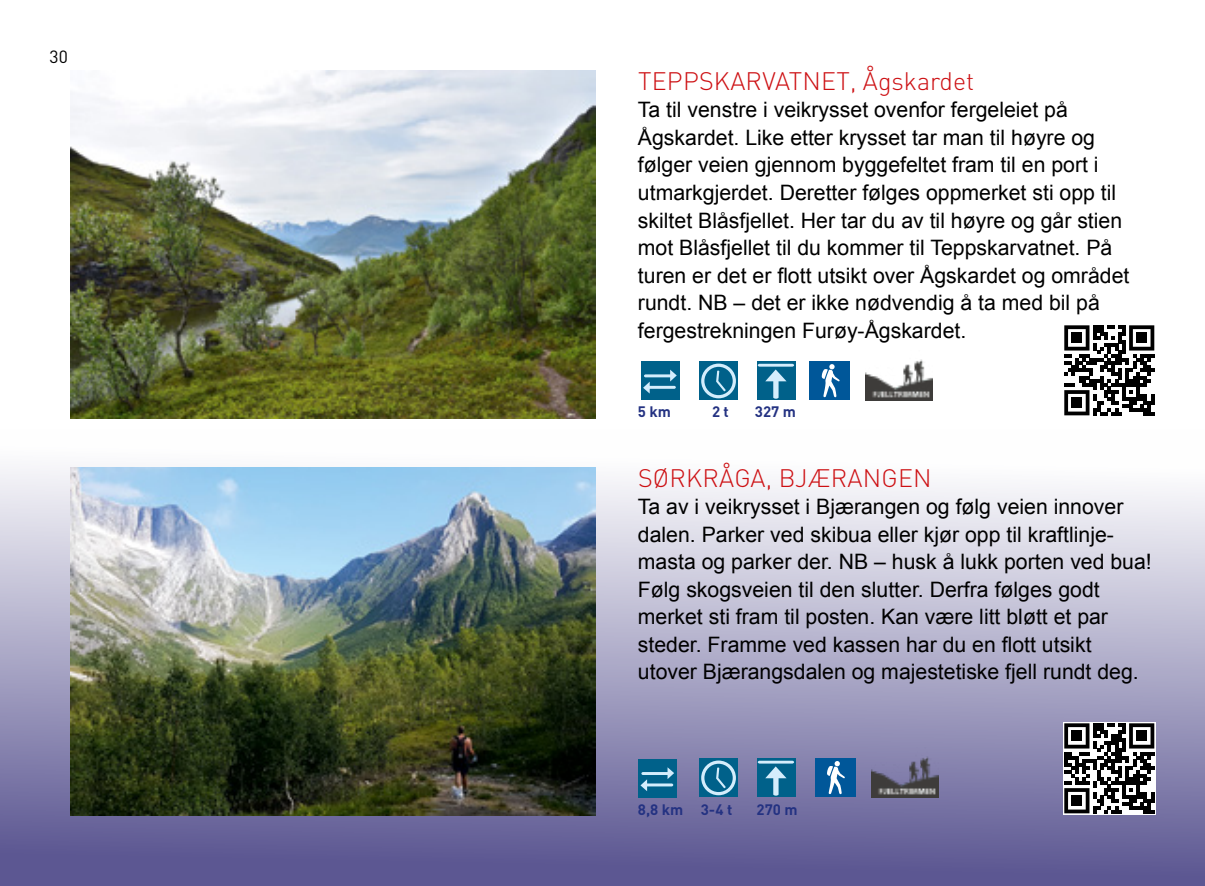
<style>
.page{position:relative;width:1205px;height:886px;background:#fff}
.page>*{position:absolute;margin:0;border:0;box-sizing:border-box;transform-origin:0 0}
.t1{font:300 25px "DINOT";letter-spacing:.01em;color:#cd1013}
.t2{font:21.25px/27.5px "Arial";color:#000}
.t3{font:17.5px "DINOT";color:#000}
.t4{font:700 15px "DINOT";color:#243282}
</style>
<div class="page">
<div style="left:0;top:429px;width:1205px;height:457px;background:linear-gradient(to bottom,#fff,#56518d)"></div>
<img style="left:71px;top:468px;width:524px;height:347px">
<div style="left:756px;top:758px;width:39px;height:39px;background:#00618a"></div>
<hr style="left:758px;top:761px;width:36px;height:2px;background:#d4edfc;border-radius:2px">
<svg style="left:765px;top:766px;width:21px;height:29px"></svg>
<div style="left:638px;top:759px;width:39px;height:39px;background:#00618a"></div>
<svg style="left:640px;top:767px;width:34px;height:24px"></svg>
<img style="left:71px;top:71px;width:524px;height:347px">
<div style="left:756px;top:361px;width:39px;height:39px;background:#00618a"></div>
<hr style="left:758px;top:364px;width:36px;height:3px;background:#d4edfc;border-radius:2px">
<svg style="left:765px;top:369px;width:21px;height:30px"></svg>
<div style="left:810px;top:361px;width:40px;height:39px;background:#005799"></div>
<svg style="left:821px;top:364px;width:19px;height:34px"></svg>
<div style="left:699px;top:361px;width:39px;height:39px;background:#00618a"></div>
<svg style="left:701px;top:364px;width:35px;height:34px"></svg>
<div style="left:699px;top:758px;width:39px;height:39px;background:#00618a"></div>
<svg style="left:701px;top:760px;width:35px;height:35px"></svg>
<div style="left:640px;top:361px;width:39px;height:39px;background:#00618a"></div>
<svg style="left:643px;top:370px;width:34px;height:24px"></svg>
<img style="left:866px;top:359px;width:67px;height:41px">
<img style="left:872px;top:748px;width:67px;height:49px">
<div style="left:815px;top:758px;width:40px;height:39px;background:#005799"></div>
<svg style="left:827px;top:761px;width:18px;height:34px"></svg>
<svg style="left:1064px;top:325px;width:91px;height:91px"></svg>
<svg style="left:1064px;top:325px;width:90px;height:90px"></svg>
<div style="left:1071px;top:332px;width:11px;height:11px;background:#000"></div>
<div style="left:1136px;top:332px;width:11px;height:11px;background:#000"></div>
<div style="left:1071px;top:397px;width:11px;height:11px;background:#000"></div>
<svg style="left:1063px;top:722px;width:92px;height:92px"></svg>
<svg style="left:1064px;top:723px;width:90px;height:90px"></svg>
<div style="left:1071px;top:730px;width:11px;height:11px;background:#000"></div>
<div style="left:1136px;top:730px;width:11px;height:11px;background:#000"></div>
<div style="left:1071px;top:795px;width:11px;height:11px;background:#000"></div>
<p class="t3" style="left:50px;top:45px;width:20px">30</p>
<p class="t1" style="left:638px;top:64px;width:338px">TEPPSKARVATNET, Ågskardet</p>
<p class="t2" style="left:638px;top:96px;width:493px">Ta til venstre i veikrysset ovenfor fergeleiet på Ågskardet. Like etter krysset tar man til høyre og følger veien gjennom byggefeltet fram til en port i utmarkgjerdet. Deretter følges oppmerket sti opp til skiltet Blåsfjellet. Her tar du av til høyre og går stien mot Blåsfjellet til du kommer til Teppskarvatnet. På turen er det er flott utsikt over Ågskardet og området rundt. NB – det er ikke nødvendig å ta med bil på fergestrekningen Furøy-Ågskardet.</p>
<p class="t4" style="left:638px;top:402px;width:35px">5 km</p>
<p class="t4" style="left:712px;top:402px;width:18px">2 t</p>
<p class="t4" style="left:755px;top:402px;width:43px">327 m</p>
<p class="t1" style="left:638px;top:461px;width:295px">SØRKRÅGA, BJÆRANGEN</p>
<p class="t2" style="left:638px;top:493px;width:515px">Ta av i veikrysset i Bjærangen og følg veien innover dalen. Parker ved skibua eller kjør opp til kraftlinje&shy;masta og parker der. NB – husk å lukk porten ved bua!<br>Følg skogsveien til den slutter. Derfra følges godt merket sti fram til posten. Kan være litt bløtt et par steder. Framme ved kassen har du en flott utsikt utover Bjærangsdalen og majestetiske fjell rundt deg.</p>
<p class="t4" style="left:638px;top:799px;width:96px">8,8 km 3-4 t</p>
<p class="t4" style="left:756px;top:799px;width:43px">270 m</p>
</div>
